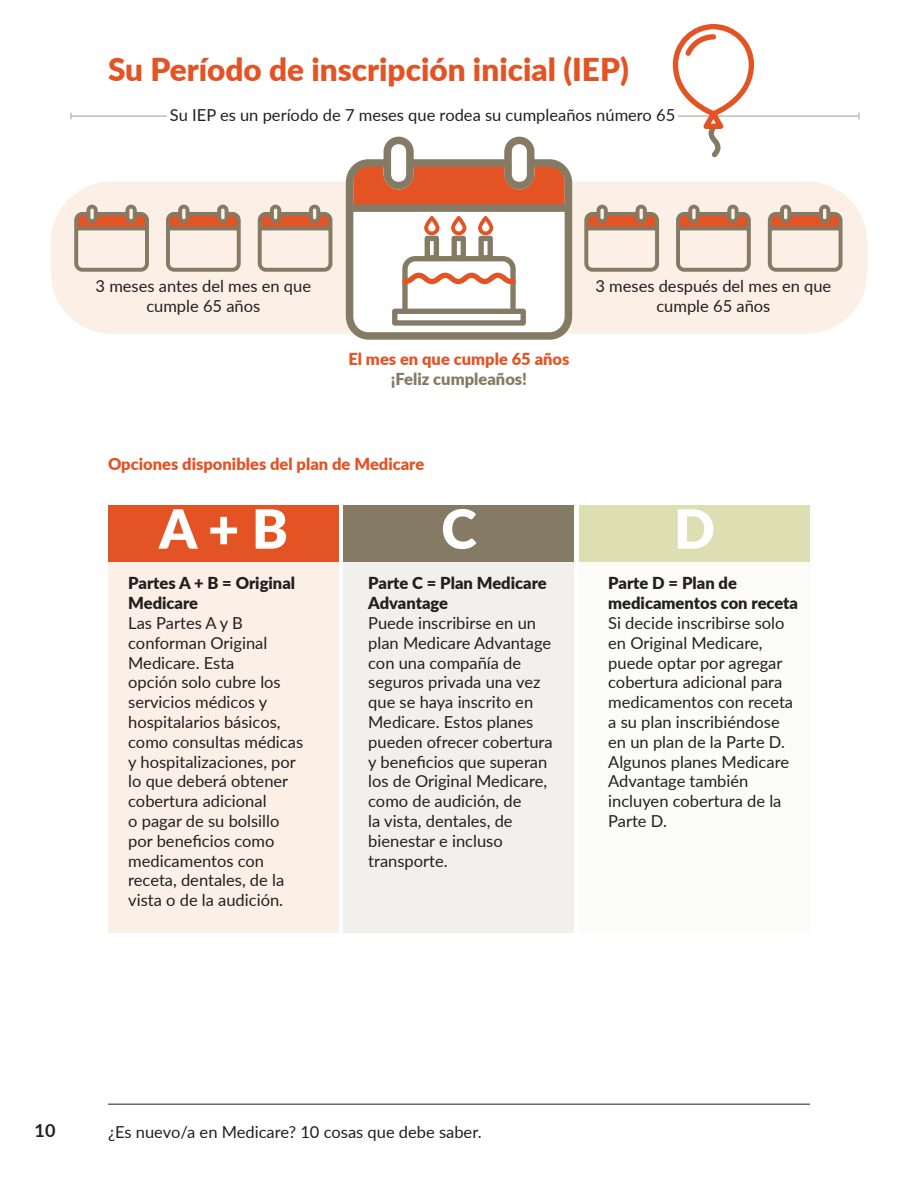
<style>
.page{position:relative;width:918px;height:1188px;background:#fff}
.page>*{position:absolute;margin:0;border:0;box-sizing:border-box;transform-origin:0 0}
.t1{font:900 54px "Lato";color:#fff}
.t2{font:900 31.5px "Lato";color:#e35324}
.t3{font:700 18px "Lato";color:#231f20}
.t4{font:16.5px/19.8px "Lato";color:#231f20}
.t5{font:900 16.5px/19.8px "Lato";color:#e35324;text-align:center}
.s1{color:#857a64}
.s2{font-weight:900}
</style>
<div class="page">
<hr style="left:108px;top:1104px;width:702px;height:1px;background:#231f20">
<div style="left:51px;top:181px;width:816px;height:153px;background:#fcefe5;border-radius:61px"></div>
<div style="left:108px;top:561px;width:231px;height:372px;background:#fcefe5"></div>
<div style="left:344px;top:561px;width:230px;height:372px;background:#f1f0ed"></div>
<div style="left:579px;top:561px;width:231px;height:372px;background:#fbfcf8"></div>
<div style="left:108px;top:505px;width:231px;height:56px;background:#e35324"></div>
<div style="left:344px;top:505px;width:230px;height:56px;background:#857a64"></div>
<div style="left:579px;top:505px;width:231px;height:56px;background:#dedeb3"></div>
<svg style="left:74px;top:204px;width:75px;height:68px"></svg>
<svg style="left:166px;top:204px;width:75px;height:68px"></svg>
<svg style="left:257px;top:204px;width:76px;height:68px"></svg>
<svg style="left:584px;top:204px;width:75px;height:68px"></svg>
<svg style="left:676px;top:204px;width:75px;height:68px"></svg>
<svg style="left:767px;top:204px;width:76px;height:68px"></svg>
<svg style="left:346px;top:137px;width:226px;height:203px;background:#dbc0b2"></svg>
<hr style="left:71px;top:115px;width:788px;height:2px;background:#857a64">
<svg style="left:70px;top:113px;width:2px;height:6px"></svg>
<svg style="left:858px;top:113px;width:2px;height:6px"></svg>
<div style="left:167px;top:108px;width:511px;height:13px;background:#fff"></div>
<svg style="left:672px;top:24px;width:83px;height:134px"></svg>
<p class="t2" style="left:108px;top:46px;width:522px">Su Período de inscripción inicial (IEP)</p>
<p class="t4" style="left:170px;top:105px;width:507px">Su IEP es un período de 7 meses que rodea su cumpleaños número 65</p>
<p class="t4" style="left:96px;top:276px;width:217px;text-align:center">3 meses antes del mes en que cumple 65 años</p>
<p class="t4" style="left:595px;top:276px;width:237px;text-align:center">3 meses después del mes en que cumple 65 años</p>
<p class="t5" style="left:348px;top:348px;width:223px">El mes en que cumple 65 años <span class="s1">¡Feliz cumpleaños!</span></p>
<p class="t5" style="left:108px;top:453px;width:318px">Opciones disponibles del plan de Medicare</p>
<p class="t1" style="left:159px;top:488px;width:130px">A + B</p>
<p class="t1" style="left:441px;top:488px;width:37px">C</p>
<p class="t1" style="left:674px;top:488px;width:43px">D</p>
<p class="t4" style="left:128px;top:573px;width:176px"><span class="s2">Partes A + B = Original<br>Medicare<br></span>Las Partes A y B conforman Original<br>Medicare. Esta<br>opción solo cubre los servicios médicos y hospitalarios básicos, como consultas médicas y hospitalizaciones, por lo que deberá obtener cobertura adicional<br>o pagar de su bolsillo por beneficios como medicamentos con receta, dentales, de la vista o de la audición.</p>
<p class="t4" style="left:368px;top:573px;width:186px"><span class="s2">Parte C = Plan Medicare<br>Advantage<br></span>Puede inscribirse en un plan Medicare Advantage con una compañía de seguros privada una vez que se haya inscrito en<br>Medicare. Estos planes pueden ofrecer cobertura y beneficios que superan los de Original Medicare, como de audición, de<br>la vista, dentales, de bienestar e incluso transporte.</p>
<p class="t4" style="left:608px;top:573px;width:191px"><span class="s2">Parte D = Plan de medicamentos con receta<br></span>Si decide inscribirse solo en Original Medicare, puede optar por agregar cobertura adicional para medicamentos con receta a su plan inscribiéndose en un plan de la Parte D.<br>Algunos planes Medicare<br>Advantage también incluyen cobertura de la<br>Parte D.</p>
<p class="t3" style="left:35px;top:1117px;width:22px">10</p>
<p class="t4" style="left:108px;top:1122px;width:375px">¿Es nuevo/a en Medicare? 10 cosas que debe saber.</p>
</div>
